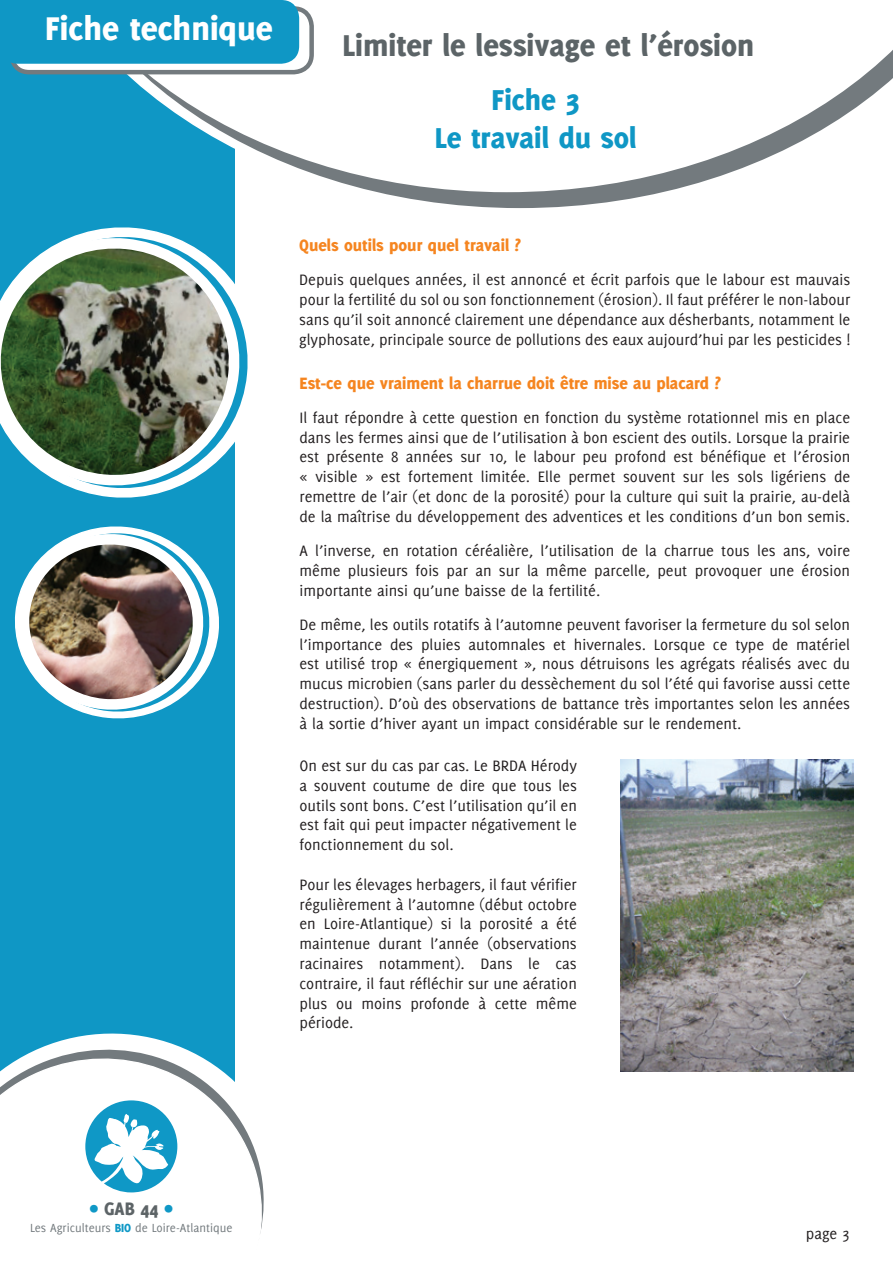
<style>
.page{position:relative;width:893px;height:1263px;background:#fff}
.page>*{position:absolute;margin:0;border:0;box-sizing:border-box;transform-origin:0 0}
.t1{font:800 36px "Delicious";color:#fff}
.t2{font:800 33px "Delicious";color:#5c6467}
.t3{font:800 31.5px/37.8px "Delicious";color:#0f97c5;text-align:center}
.t4{font:800 19.8px "Delicious";color:#5d6467}
.t5{font:800 18px "Delicious";color:#f58520}
.t6{font:16.5px/19.8px "Delicious";color:#231f20;text-align:justify}
.t7{font:12.9px "Delicious";color:#737a7e}
.s1{color:#0f98c6}
.s2{font-weight:800;color:#0f98c6}
</style>
<div class="page">
<div style="left:0;top:0;width:234px;height:1263px;background:#0f97c5"></div>
<svg style="left:234px;top:192px;width:429px;height:16px"></svg>
<svg style="left:19px;top:0;width:874px;height:192px"></svg>
<div style="left:11px;top:9px;width:301px;height:63px;background:#fff;border-radius:18px"></div>
<div style="left:9px;top:6px;width:305px;height:68px;border:4px solid #737a7e;border-radius:18px"></div>
<div style="left:0;top:0;width:299px;height:64px;background:#0f97c5;border-radius:18px"></div>
<svg style="left:64px;top:1031px;width:171px;height:9px"></svg>
<svg style="left:0;top:1040px;width:264px;height:223px;background:#ecf3f5"></svg>
<svg style="left:85px;top:1100px;width:92px;height:92px"></svg>
<img style="left:620px;top:760px;width:234px;height:311px">
<svg style="left:0;top:226px;width:248px;height:265px"></svg>
<img style="left:14px;top:526px;width:205px;height:193px">
<h1 class="t1" style="left:45px;top:7px;width:229px">Fiche technique</h1>
<h2 class="t2" style="left:343px;top:26px;width:413px">Limiter le lessivage et l’érosion</h2>
<h3 class="t3" style="left:435px;top:80px;width:203px">Fiche 3<br>Le travail du sol</h3>
<p class="t5" style="left:299px;top:235px;width:223px">Quels outils pour quel travail ?</p>
<p class="t6" style="left:299px;top:270px;width:553px">Depuis quelques années, il est annoncé et écrit parfois que le labour est mauvais pour la fertilité du sol ou son fonctionnement (érosion). Il faut préférer le non-labour sans qu’il soit annoncé clairement une dépendance aux désherbants, notamment le glyphosate, principale source de pollutions des eaux aujourd’hui par les pesticides !</p>
<p class="t5" style="left:299px;top:372px;width:423px">Est-ce que vraiment la charrue doit être mise au placard ?</p>
<p class="t6" style="left:299px;top:407px;width:552px">Il faut répondre à cette question en fonction du système rotationnel mis en place dans les fermes ainsi que de l’utilisation à bon escient des outils. Lorsque la prairie est présente 8 années sur 10, le labour peu profond est bénéfique et l’érosion « visible » est fortement limitée. Elle permet souvent sur les sols ligériens de remettre de l’air (et donc de la porosité) pour la culture qui suit la prairie, au-delà de la maîtrise du développement des adventices et les conditions d’un bon semis.</p>
<p class="t6" style="left:299px;top:540px;width:552px">A l’inverse, en rotation céréalière, l’utilisation de la charrue tous les ans, voire même plusieurs fois par an sur la même parcelle, peut provoquer une érosion importante ainsi qu’une baisse de la fertilité.</p>
<p class="t6" style="left:299px;top:614px;width:552px">De même, les outils rotatifs à l’automne peuvent favoriser la fermeture du sol selon l’importance des pluies automnales et hivernales. Lorsque ce type de matériel est utilisé trop « énergiquement », nous détruisons les agrégats réalisés avec du mucus microbien (sans parler du dessèchement du sol l’été qui favorise aussi cette destruction). D’où des observations de battance très importantes selon les années à la sortie d’hiver ayant un impact considérable sur le rendement.</p>
<p class="t6" style="left:299px;top:755px;width:279px">On est sur du cas par cas. Le BRDA Hérody a souvent coutume de dire que tous les outils sont bons. C’est l’utilisation qu’il en est fait qui peut impacter négativement le fonctionnement du sol.</p>
<p class="t6" style="left:299px;top:874px;width:279px">Pour les élevages herbagers, il faut vérifier régulièrement à l’automne (début octobre en Loire-Atlantique) si la porosité a été maintenue durant l’année (observations racinaires notamment). Dans le cas contraire, il faut réfléchir sur une aération plus ou moins profonde à cette même période.</p>
<p class="t4" style="left:90px;top:1196px;width:84px"><span class="s1">•</span> GAB 44 <span class="s1">•</span></p>
<p class="t7" style="left:30px;top:1220px;width:204px">Les Agriculteurs <span class="s2">BIO</span> de Loire-Atlantique</p>
<p class="t6" style="left:806px;top:1223px;width:45px">page 3</p>
</div>
